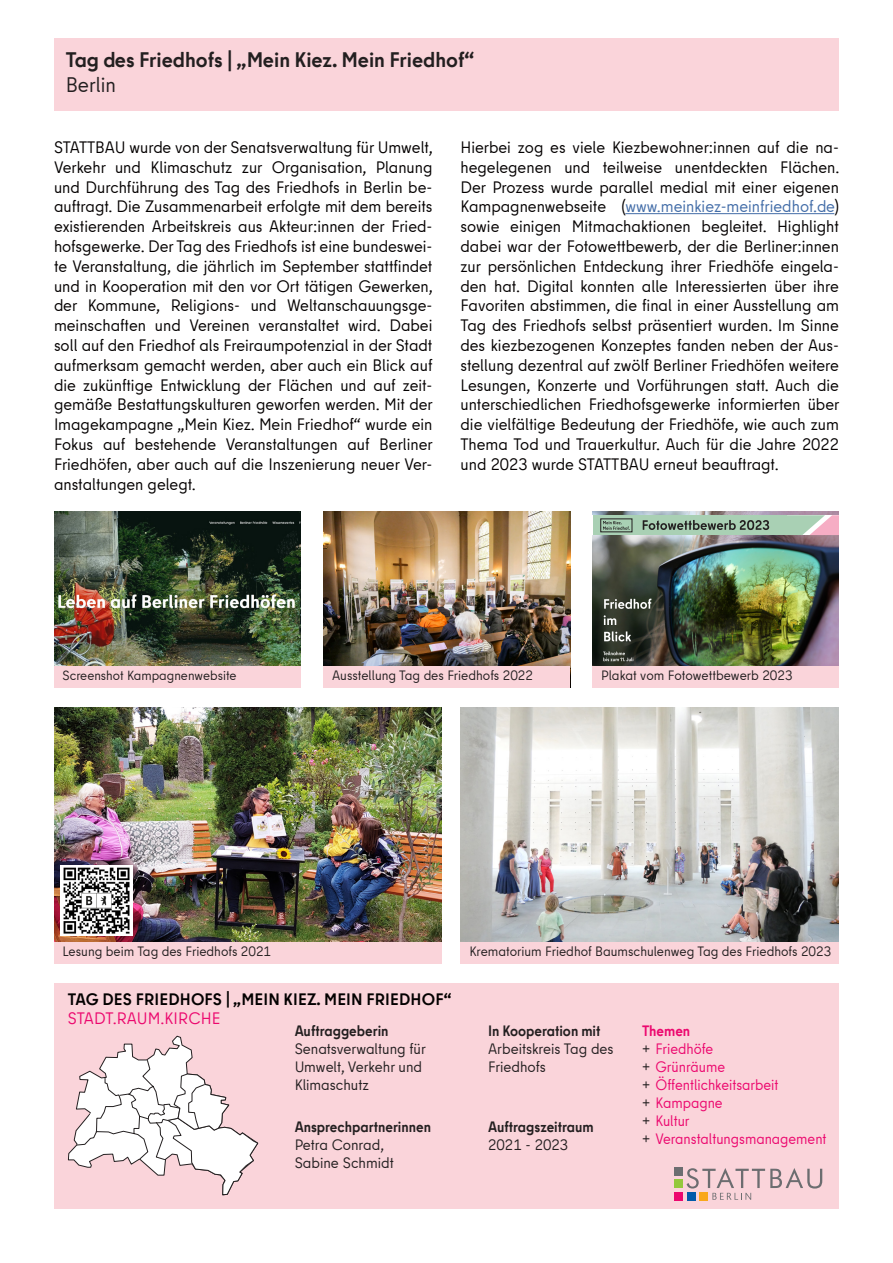
<style>
.page{position:relative;width:893px;height:1263px;background:#fff}
.page>*{position:absolute;margin:0;border:0;box-sizing:border-box;transform-origin:0 0}
.Überschrift_fett{font:700 21px "Berlin Type Office";color:#231f20}
.Unterüberschrift{font:21px "Berlin Type Office";color:#231f20}
.TEXT{font:16.5px/19.8px "Berlin Type Office";color:#040101;text-align:justify}
.Block_Projekt{font:700 16.5px "Berlin Type Office";letter-spacing:.01em;color:#040101}
.Block_Geschäftsfeld_großbuchstaben{font:16.5px "Berlin Type Office";letter-spacing:.01em;color:#ec076e}
.Block_text{font:15px/18px "Berlin Type Office";color:#231f20}
.t1{font:15px "Berlin Type Office";color:#ec076e}
.Block_text_fett{font:700 15px "Berlin Type Office";color:#231f20;scale:.95 1}
.Block_text_fett-2{font:700 15px "Berlin Type Office";color:#ec076e;scale:.95 1}
.Bildunterschrift{font:13.5px "Berlin Type Office";color:#231f20}
.Bildunterschrift-2{font:13.2px "Berlin Type Office";color:#231f20}
.s1{color:#436da8}
.s2{color:#231f20}
</style>
<div class="page">
<div style="left:54px;top:983px;width:785px;height:226px;background:#fad4da"></div>
<div style="left:54px;top:38px;width:785px;height:73px;background:#fad4da"></div>
<div style="left:674px;top:1179px;width:9px;height:9px;background:#94c83c"></div>
<div style="left:674px;top:1192px;width:9px;height:9px;background:#ec076e"></div>
<div style="left:687px;top:1192px;width:8px;height:9px;background:#015aaa"></div>
<div style="left:674px;top:1167px;width:9px;height:8px;background:#6c6d70"></div>
<div style="left:699px;top:1192px;width:9px;height:9px;background:#f9a71b"></div>
<svg style="left:687px;top:1168px;width:135px;height:32px"></svg>
<img style="left:461px;top:707px;width:378px;height:235px">
<img style="left:54px;top:707px;width:388px;height:235px">
<img style="left:60px;top:866px;width:73px;height:69px">
<div style="left:461px;top:942px;width:378px;height:22px;background:#fad4da"></div>
<div style="left:54px;top:942px;width:388px;height:22px;background:#fad4da"></div>
<svg style="left:68px;top:1035px;width:191px;height:160px"></svg>
<hr style="left:625px;top:213px;width:209px;height:1px;background:#436da8">
<img style="left:54px;top:511px;width:246px;height:155px">
<img style="left:324px;top:511px;width:246px;height:155px">
<img style="left:593px;top:511px;width:246px;height:155px">
<svg style="left:786px;top:515px;width:53px;height:20px"></svg>
<div style="left:593px;top:515px;width:193px;height:20px;background:#a9d0b4"></div>
<svg style="left:603px;top:521px;width:27px;height:9px"></svg>
<svg style="left:643px;top:520px;width:126px;height:10px"></svg>
<svg style="left:603px;top:651px;width:30px;height:10px"></svg>
<svg style="left:604px;top:631px;width:27px;height:10px"></svg>
<svg style="left:604px;top:615px;width:12px;height:10px"></svg>
<svg style="left:604px;top:599px;width:48px;height:10px"></svg>
<div style="left:54px;top:666px;width:246px;height:22px;background:#fad4da"></div>
<div style="left:324px;top:666px;width:246px;height:22px;background:#fad4da"></div>
<div style="left:593px;top:666px;width:246px;height:22px;background:#fad4da"></div>
<p class="Überschrift_fett" style="left:66px;top:46px;width:410px">Tag des Friedhofs | „Mein Kiez. Mein Friedhof“</p>
<p class="Unterüberschrift" style="left:66px;top:71px;width:52px">Berlin</p>
<p class="TEXT" style="left:54px;top:137px;width:380px">STATTBAU wurde von der Senatsverwaltung für Umwelt, Verkehr und Klimaschutz zur Organisation, Planung und Durchführung des Tag des Friedhofs in Berlin be&shy;auftragt. Die Zusammenarbeit erfolgte mit dem bereits existierenden Arbeitskreis aus Akteur:innen der Fried&shy;hofsgewerke. Der Tag des Friedhofs ist eine bundeswei&shy;te Veranstaltung, die jährlich im September stattfindet und in Kooperation mit den vor Ort tätigen Gewerken, der Kommune, Religions- und Weltanschauungsge&shy;meinschaften und Vereinen veranstaltet wird. Dabei soll auf den Friedhof als Freiraumpotenzial in der Stadt aufmerksam gemacht werden, aber auch ein Blick auf die zukünftige Entwicklung der Flächen und auf zeit&shy;gemäße Bestattungskulturen geworfen werden. Mit der Imagekampagne „Mein Kiez. Mein Friedhof“ wurde ein Fokus auf bestehende Veranstaltungen auf Berliner Friedhöfen, aber auch auf die Inszenierung neuer Ver&shy;anstaltungen gelegt.</p>
<p class="TEXT" style="left:460px;top:137px;width:380px">Hierbei zog es viele Kiezbewohner:innen auf die na&shy;hegelegenen und teilweise unentdeckten Flächen.<br>Der Prozess wurde parallel medial mit einer eigenen Kampagnenwebseite (<span class="s1">www.meinkiez-meinfriedhof.de</span>) sowie einigen Mitmachaktionen begleitet. Highlight dabei war der Fotowettbewerb, der die Berliner:innen zur persönlichen Entdeckung ihrer Friedhöfe eingela&shy;den hat. Digital konnten alle Interessierten über ihre Favoriten abstimmen, die final in einer Ausstellung am Tag des Friedhofs selbst präsentiert wurden. Im Sinne des kiezbezogenen Konzeptes fanden neben der Aus&shy;stellung dezentral auf zwölf Berliner Friedhöfen weitere Lesungen, Konzerte und Vorführungen statt. Auch die unterschiedlichen Friedhofsgewerke informierten über die vielfältige Bedeutung der Friedhöfe, wie auch zum Thema Tod und Trauerkultur. Auch für die Jahre 2022 und 2023 wurde STATTBAU erneut beauftragt.</p>
<p class="Bildunterschrift-2" style="left:63px;top:667px;width:176px">Screenshot Kampagnenwebsite</p>
<p class="Bildunterschrift" style="left:332px;top:667px;width:202px">Ausstellung Tag des Friedhofs 2022</p>
<p class="Bildunterschrift" style="left:601px;top:667px;width:193px">Plakat vom Fotowettbewerb 2023</p>
<p class="Bildunterschrift" style="left:63px;top:943px;width:210px">Lesung beim Tag des Friedhofs 2021</p>
<p class="Bildunterschrift" style="left:469px;top:943px;width:363px">Krematorium Friedhof Baumschulenweg Tag des Friedhofs 2023</p>
<p class="Block_Projekt" style="left:68px;top:988px;width:385px">TAG DES FRIEDHOFS | „MEIN KIEZ. MEIN FRIEDHOF“</p>
<p class="Block_Geschäftsfeld_großbuchstaben" style="left:68px;top:1008px;width:154px">STADT.RAUM.KIRCHE</p>
<p class="Block_text_fett" style="left:295px;top:1021px;width:100px">Auftraggeberin</p>
<p class="Block_text" style="left:295px;top:1039px;width:133px">Senatsverwaltung für<br>Umwelt, Verkehr und<br>Klimaschutz</p>
<p class="Block_text_fett" style="left:295px;top:1117px;width:145px">Ansprechpartnerinnen</p>
<p class="Block_text" style="left:295px;top:1136px;width:91px">Petra Conrad,</p>
<p class="Block_text" style="left:295px;top:1154px;width:101px">Sabine Schmidt</p>
<p class="Block_text_fett" style="left:488px;top:1021px;width:120px">In Kooperation mit</p>
<p class="Block_text" style="left:488px;top:1039px;width:127px">Arbeitskreis Tag des<br>Friedhofs</p>
<p class="Block_text_fett" style="left:488px;top:1117px;width:113px">Auftragszeitraum</p>
<p class="Block_text" style="left:488px;top:1136px;width:82px">2021 - 2023</p>
<p class="Block_text_fett-2" style="left:642px;top:1021px;width:52px">Themen</p>
<p class="t1" style="left:642px;top:1039px;width:73px"><span class="s2">+</span> Friedhöfe</p>
<p class="t1" style="left:642px;top:1057px;width:85px"><span class="s2">+</span> Grünräume</p>
<p class="t1" style="left:642px;top:1075px;width:138px"><span class="s2">+</span> Öffentlichkeitsarbeit</p>
<p class="t1" style="left:642px;top:1093px;width:82px"><span class="s2">+</span> Kampagne</p>
<p class="t1" style="left:642px;top:1111px;width:49px"><span class="s2">+</span> Kultur</p>
<p class="t1" style="left:642px;top:1129px;width:186px"><span class="s2">+</span> Veranstaltungsmanagement</p>
</div>
